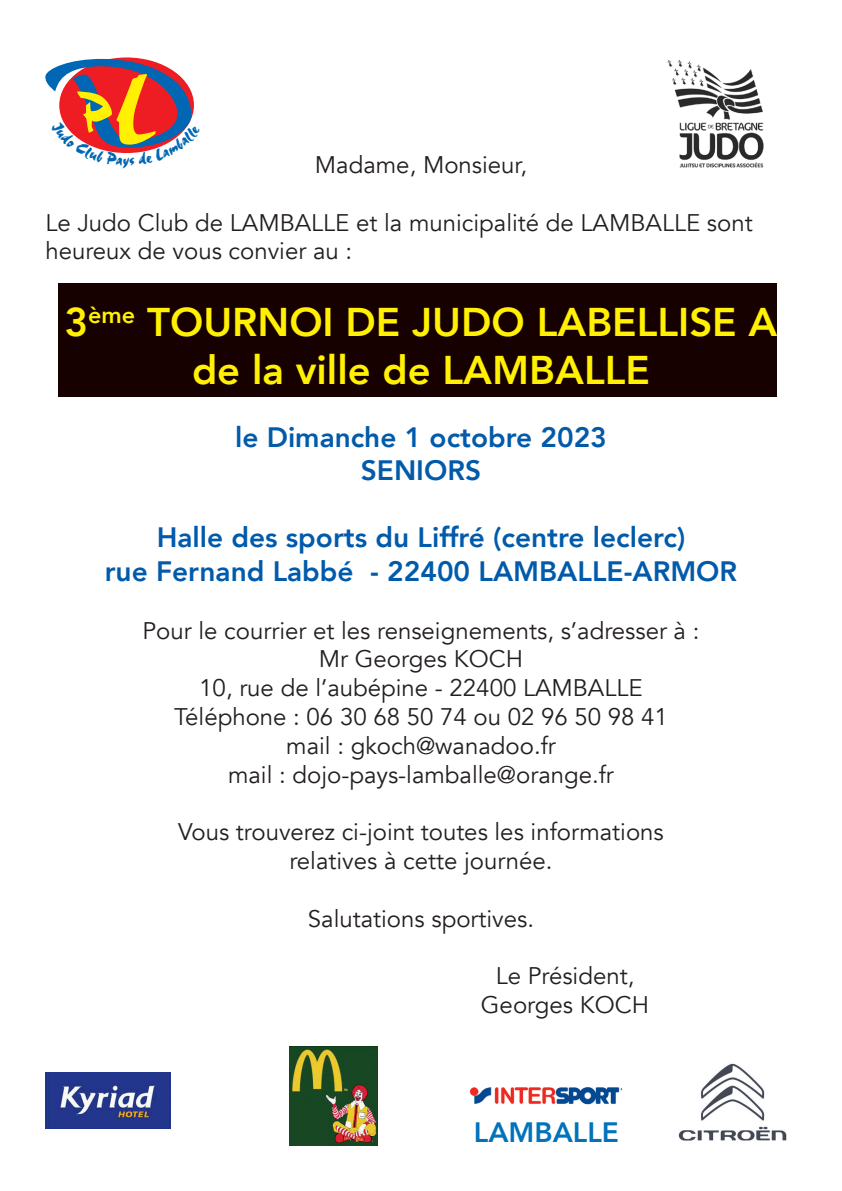
<style>
.page{position:relative;width:842px;height:1191px;background:#fff}
.page>*{position:absolute;margin:0;border:0;box-sizing:border-box;transform-origin:0 0}
.t1{font:800 40px/48px "Avenir";color:#fff101;text-align:center}
.t2{font:800 28px/33.6px "Avenir";color:#015aaa;text-align:center}
.t3{font:800 28px "Avenir";color:#0073bc}
.t4{font:24px/28.8px "Avenir";color:#231f20;text-align:center}
</style>
<div class="page">
<div style="left:58px;top:283px;width:719px;height:114px;background:#170000"></div>
<img style="left:45px;top:1072px;width:126px;height:56px">
<img style="left:678px;top:1063px;width:109px;height:78px">
<img style="left:290px;top:1046px;width:87px;height:99px">
<img style="left:667px;top:59px;width:97px;height:109px">
<img style="left:470px;top:1087px;width:153px;height:17px">
<svg style="left:45px;top:59px;width:149px;height:94px"></svg>
<p class="t4" style="left:315px;top:151px;width:214px">Madame, Monsieur,</p>
<p class="t4" style="left:45px;top:208px;width:709px;text-align:left">Le Judo Club de LAMBALLE et la municipalité de LAMBALLE sont heureux de vous convier au :</p>
<h1 class="t1" style="left:65px;top:298px;width:714px">3<sup>ème</sup> TOURNOI DE JUDO LABELLISE A de la ville de LAMBALLE</h1>
<p class="t2" style="left:235px;top:420px;width:373px">le Dimanche 1 octobre 2023<br>SENIORS</p>
<p class="t2" style="left:105px;top:521px;width:634px">Halle des sports du Liffré (centre leclerc)<br>rue Fernand Labbé - 22400 LAMBALLE-ARMOR</p>
<p class="t4" style="left:143px;top:616px;width:558px">Pour le courrier et les renseignements, s’adresser à :<br>Mr Georges KOCH<br>10, rue de l’aubépine - 22400 LAMBALLE Téléphone : 06 30 68 50 74 ou 02 96 50 98 41<br>mail : gkoch@wanadoo.fr<br>mail : dojo-pays-lamballe@orange.fr</p>
<p class="t4" style="left:178px;top:818px;width:487px">Vous trouverez ci-joint toutes les informations relatives à cette journée.</p>
<p class="t4" style="left:308px;top:904px;width:228px">Salutations sportives.</p>
<p class="t4" style="left:481px;top:962px;width:170px">Le Président,<br>Georges KOCH</p>
<p class="t3" style="left:474px;top:1110px;width:147px">LAMBALLE</p>
</div>
